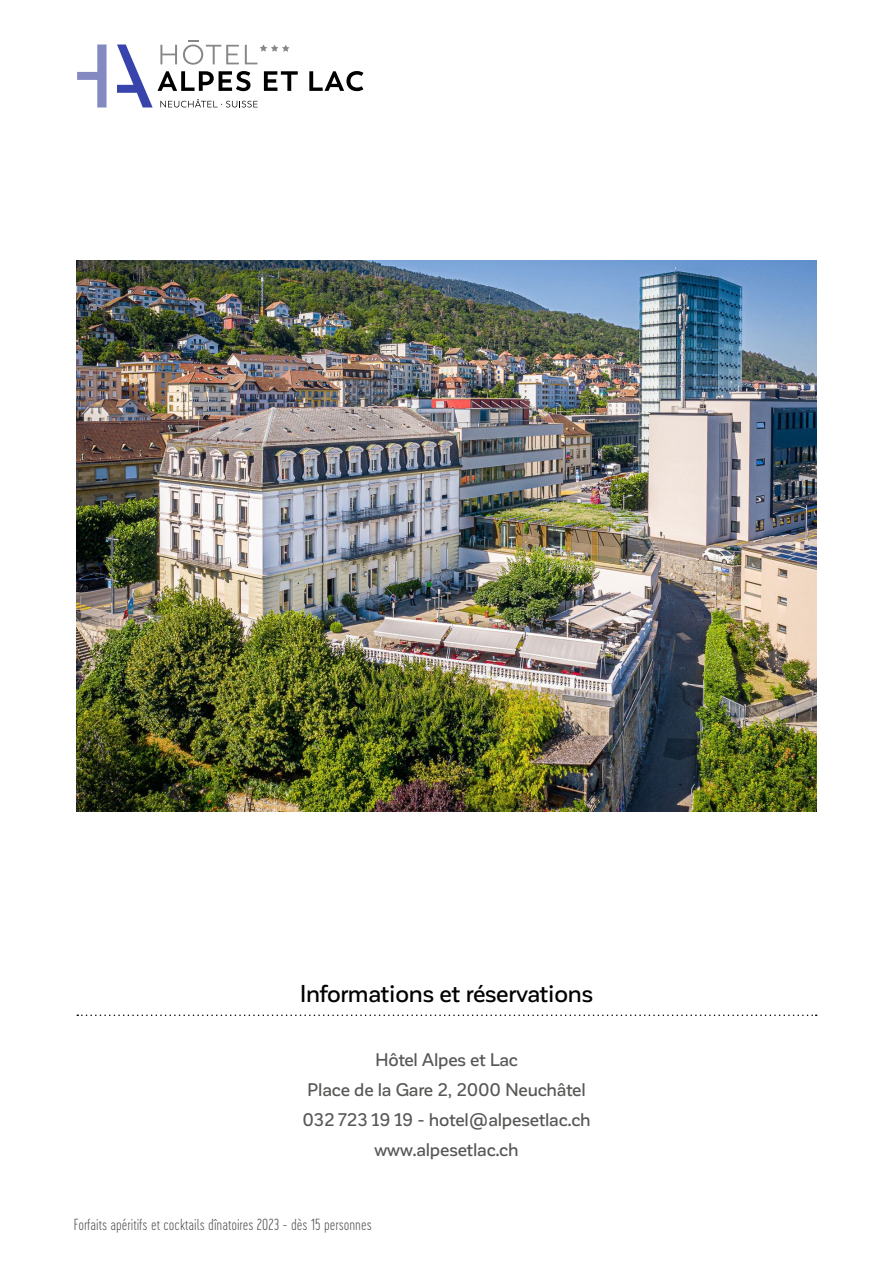
<style>
.page{position:relative;width:893px;height:1263px;background:#fff}
.page>*{position:absolute;margin:0;border:0;box-sizing:border-box;transform-origin:0 0}
.t1{font:500 24px "Corporative Sans";letter-spacing:-.01em;color:#000}
.t2{font:500 18px/30.2px "Corporative Sans";letter-spacing:-.01em;color:#575756;text-align:center}
.t3{font:15px "Cervo Neue Thin Neue";color:#575756}
</style>
<div class="page">
<svg style="left:77px;top:45px;width:30px;height:62px"></svg>
<svg style="left:309px;top:71px;width:54px;height:20px"></svg>
<svg style="left:117px;top:40px;width:181px;height:67px"></svg>
<svg style="left:77px;top:1014px;width:740px;height:2px"></svg>
<img style="left:77px;top:260px;width:739px;height:551px">
<h1 class="t1" style="left:300px;top:980px;width:295px">Informations et réservations</h1>
<p class="t2" style="left:302px;top:1045px;width:290px">Hôtel Alpes et Lac<br>Place de la Gare 2, 2000 Neuchâtel<br>032 723 19 19 - hotel@alpesetlac.ch www.alpesetlac.ch</p>
<p class="t3" style="left:74px;top:1215px;width:299px">Forfaits apéritifs et cocktails dînatoires 2023 - dès 15 personnes</p>
</div>
